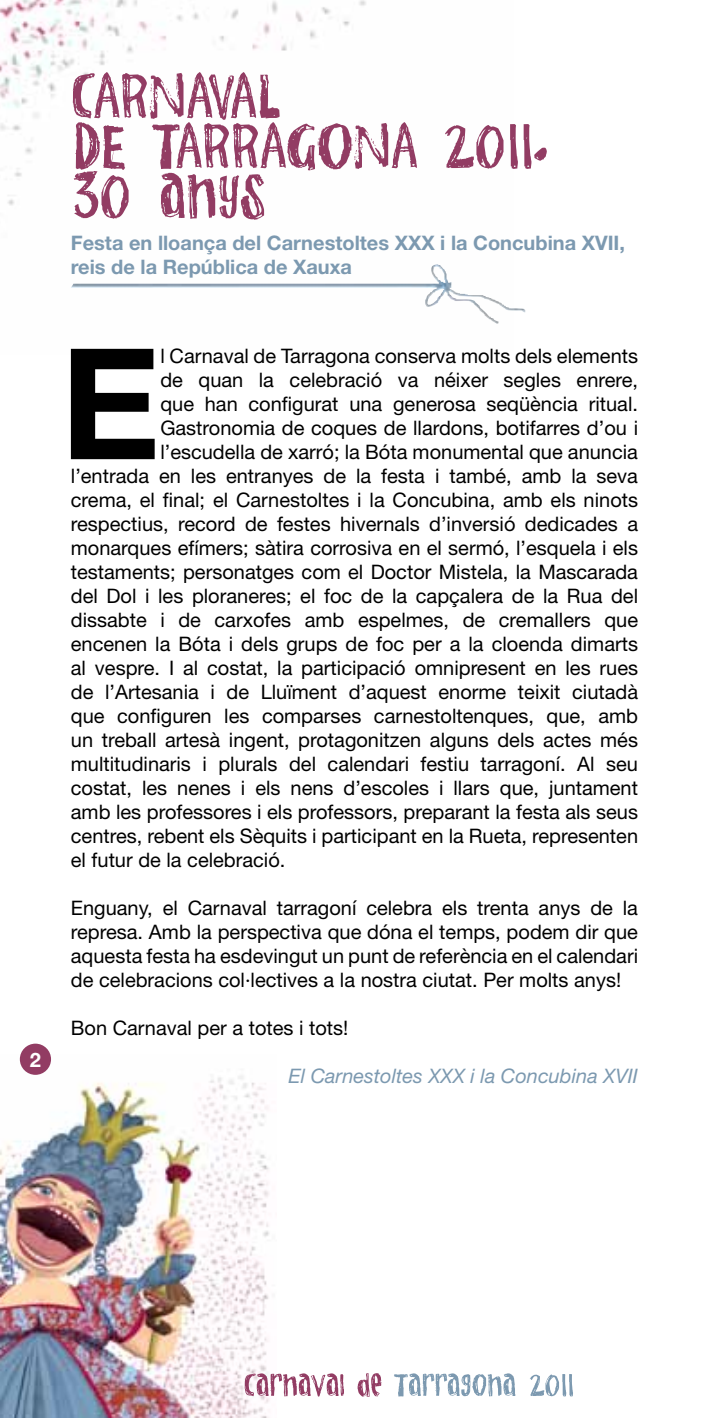
<style>
.page{position:relative;width:709px;height:1418px;background:#fff}
.page>*{position:absolute;margin:0;border:0;box-sizing:border-box;transform-origin:0 0}
.t1{font:700 154.5px "Helvetica Neue LT";color:#000}
.t2{font:20px/24px "Helvetica Neue LT";color:#000;text-align:justify}
.t3{font:700 20px/24px "Helvetica Neue LT";color:#7c99b0}
.t4{font:italic 20px "Helvetica Neue LT";color:#7c99b0}
.t5{font:700 20px "Helvetica Neue LT";color:#fff}
</style>
<div class="page">
<img style="left:0;top:1054px;width:270px;height:363px">
<img style="left:0;top:0;width:366px;height:206px">
<svg style="left:244px;top:1372px;width:137px;height:24px"></svg>
<svg style="left:394px;top:1373px;width:179px;height:23px"></svg>
<div style="left:20px;top:1043px;width:31px;height:31px;background:#923c63;border-radius:50%"></div>
<svg style="left:73px;top:72px;width:474px;height:148px"></svg>
<img style="left:71px;top:264px;width:454px;height:60px">
<p class="t5" style="left:30px;top:1047px;width:13px">2</p>
<p class="t3" style="left:71px;top:230px;width:555px">Festa en lloança del Carnestoltes XXX i la Concubina XVII, reis de la República de Xauxa</p>
<h1 class="t1" style="left:60px;top:308px;width:102px">E</h1>
<p class="t2" style="left:160px;top:344px;width:479px">l Carnaval de Tarragona conserva molts dels elements</p>
<p class="t2" style="left:160px;top:368px;width:479px">de quan la celebració va néixer segles enrere,</p>
<p class="t2" style="left:160px;top:392px;width:479px">que han configurat una generosa seqüència ritual.</p>
<p class="t2" style="left:160px;top:416px;width:479px">Gastronomia de coques de llardons, botifarres d’ou i</p>
<p class="t2" style="left:160px;top:440px;width:479px">l’escudella de xarró; la Bóta monumental que anuncia</p>
<p class="t2" style="left:71px;top:464px;width:568px">l’entrada en les entranyes de la festa i també, amb la seva</p>
<p class="t2" style="left:71px;top:488px;width:568px">crema, el final; el Carnestoltes i la Concubina, amb els ninots</p>
<p class="t2" style="left:71px;top:512px;width:568px">respectius, record de festes hivernals d’inversió dedicades a</p>
<p class="t2" style="left:71px;top:536px;width:568px">monarques efímers; sàtira corrosiva en el sermó, l’esquela i els</p>
<p class="t2" style="left:71px;top:560px;width:568px">testaments; personatges com el Doctor Mistela, la Mascarada</p>
<p class="t2" style="left:71px;top:584px;width:568px">del Dol i les ploraneres; el foc de la capçalera de la Rua del</p>
<p class="t2" style="left:71px;top:608px;width:568px">dissabte i de carxofes amb espelmes, de cremallers que</p>
<p class="t2" style="left:71px;top:632px;width:568px">encenen la Bóta i dels grups de foc per a la cloenda dimarts</p>
<p class="t2" style="left:71px;top:656px;width:568px">al vespre. I al costat, la participació omnipresent en les rues</p>
<p class="t2" style="left:71px;top:680px;width:568px">de l’Artesania i de Lluïment d’aquest enorme teixit ciutadà</p>
<p class="t2" style="left:71px;top:704px;width:568px">que configuren les comparses carnestoltenques, que, amb</p>
<p class="t2" style="left:71px;top:728px;width:568px">un treball artesà ingent, protagonitzen alguns dels actes més</p>
<p class="t2" style="left:71px;top:752px;width:568px">multitudinaris i plurals del calendari festiu tarragoní. Al seu</p>
<p class="t2" style="left:71px;top:776px;width:568px">costat, les nenes i els nens d’escoles i llars que, juntament</p>
<p class="t2" style="left:71px;top:800px;width:568px">amb les professores i els professors, preparant la festa als seus</p>
<p class="t2" style="left:71px;top:824px;width:568px">centres, rebent els Sèquits i participant en la Rueta, representen</p>
<p class="t2" style="left:71px;top:848px;width:216px">el futur de la celebració.</p>
<p class="t2" style="left:71px;top:896px;width:568px">Enguany, el Carnaval tarragoní celebra els trenta anys de la represa. Amb la perspectiva que dóna el temps, podem dir que aquesta festa ha esdevingut un punt de referència en el calendari de celebracions col·lectives a la nostra ciutat. Per molts anys!</p>
<p class="t2" style="left:71px;top:1016px;width:279px">Bon Carnaval per a totes i tots!</p>
<p class="t4" style="left:288px;top:1064px;width:351px">El Carnestoltes XXX i la Concubina XVII</p>
</div>
